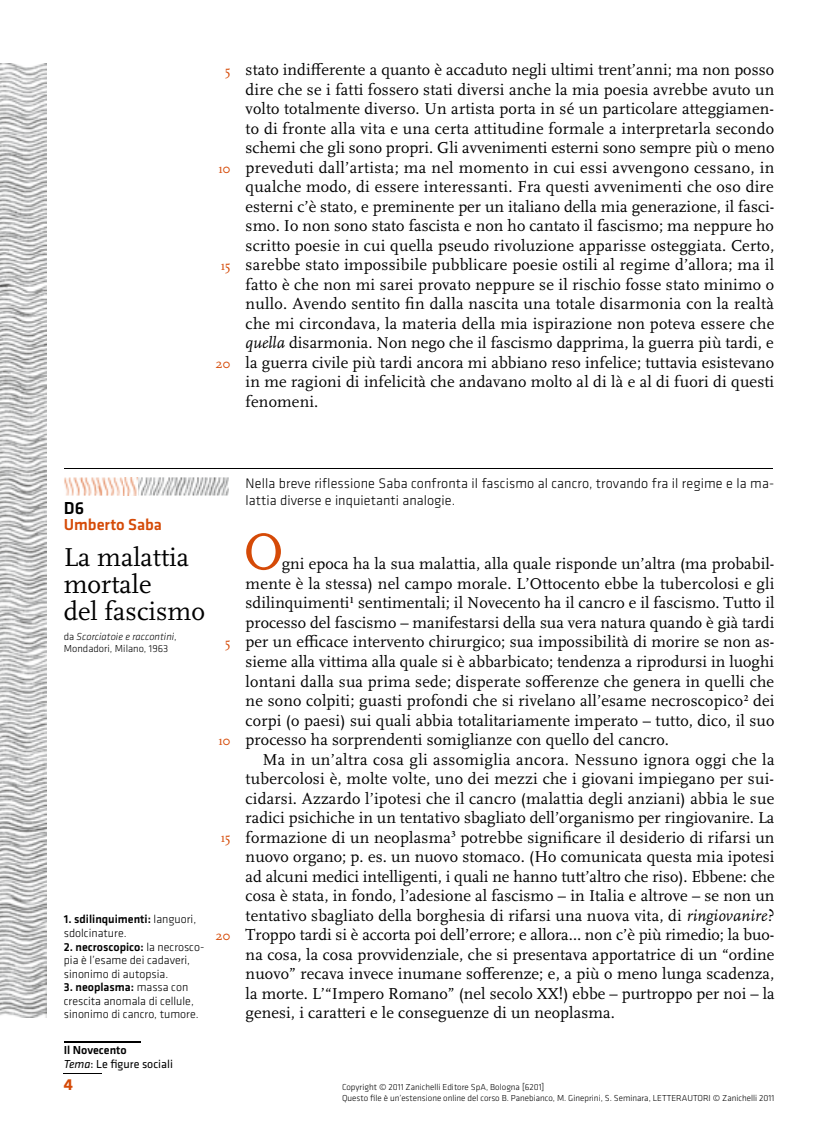
<style>
.page{position:relative;width:838px;height:1132px;background:#fff}
.page>*{position:absolute;margin:0;border:0;box-sizing:border-box;transform-origin:0 0}
.t1{font:54px "Scala OT";color:#d54a07}
.t2{font:27px/27px "Scala OT";color:#000}
.t3{font:500 18px "Klavika";color:#000}
.t4{font:16.5px/19.5px "Scala OT";letter-spacing:.005em;color:#000;text-align:justify}
.t5{font:500 16.5px "Klavika";color:#d54a07}
.t6{font:700 16.5px "Klavika";color:#d54a07}
.t7{font:300 14.25px/16.5px "Klavika";letter-spacing:.005em;color:#000}
.t8{font:13.5px "Scala OT";color:#d54a07}
.t9{font:300 12px/13.5px "Klavika";color:#000}
.t10{font:12px/13.5px "Klavika";color:#000}
.t11{font:300 10.5px/12px "Klavika";letter-spacing:.005em;color:#000}
.t12{font:300 9px/10.5px "Klavika";color:#000}
.s1{font-style:italic}
.s2{font-weight:500}
</style>
<div class="page">
<img style="left:0;top:64px;width:46px;height:953px">
<hr style="left:64px;top:1040px;width:76px;height:2px;background:#000">
<hr style="left:64px;top:1072px;width:38px;height:1px;background:#000">
<hr style="left:64px;top:468px;width:708px;height:1px;background:#000">
<img style="left:138px;top:477px;width:91px;height:18px">
<img style="left:64px;top:477px;width:60px;height:18px">
<img style="left:124px;top:477px;width:14px;height:18px">
<p class="t8" style="left:225px;top:63px;width:7px">5</p>
<p class="t8" style="left:219px;top:161px;width:13px">10</p>
<p class="t8" style="left:221px;top:258px;width:11px">15</p>
<p class="t8" style="left:215px;top:356px;width:17px">20</p>
<p class="t4" style="left:246px;top:60px;width:530px">stato indifferente a quanto è accaduto negli ultimi trent’anni; ma non posso dire che se i fatti fossero stati diversi anche la mia poesia avrebbe avuto un volto totalmente diverso. Un artista porta in sé un particolare atteggiamen&shy;to di fronte alla vita e una certa attitudine formale a interpretarla secondo schemi che gli sono propri. Gli avvenimenti esterni sono sempre più o meno preveduti dall’artista; ma nel momento in cui essi avvengono cessano, in qualche modo, di essere interessanti. Fra questi avvenimenti che oso dire esterni c’è stato, e preminente per un italiano della mia generazione, il fasci&shy;smo. Io non sono stato fascista e non ho cantato il fascismo; ma neppure ho scritto poesie in cui quella pseudo rivoluzione apparisse osteggiata. Certo, sarebbe stato impossibile pubblicare poesie ostili al regime d’allora; ma il fatto è che non mi sarei provato neppure se il rischio fosse stato minimo o nullo. Avendo sentito fin dalla nascita una totale disarmonia con la realtà che mi circondava, la materia della mia ispirazione non poteva essere che <span class="s1">quella</span> disarmonia. Non nego che il fascismo dapprima, la guerra più tardi, e la guerra civile più tardi ancora mi abbiano reso infelice; tuttavia esistevano in me ragioni di infelicità che andavano molto al di là e al di fuori di questi fenomeni.</p>
<p class="t3" style="left:64px;top:497px;width:22px">D6</p>
<p class="t5" style="left:64px;top:515px;width:100px">Umberto Saba</p>
<h2 class="t2" style="left:64px;top:544px;width:143px">La malattia mortale<br>del fascismo</h2>
<p class="t11" style="left:64px;top:631px;width:114px">da <span class="s1">Scorciatoie e raccontini</span>,<br>Mondadori, Milano, 1963</p>
<p class="t8" style="left:225px;top:635px;width:7px">5</p>
<p class="t8" style="left:219px;top:733px;width:13px">10</p>
<p class="t8" style="left:221px;top:830px;width:11px">15</p>
<p class="t9" style="left:64px;top:912px;width:134px"><span class="s2">1. sdilinquimenti:</span> languori, sdolcinature.</p>
<p class="t9" style="left:64px;top:939px;width:142px"><span class="s2">2. necroscopico:</span> la necrosco&shy;pia è l’esame dei cadaveri, sinonimo di autopsia.</p>
<p class="t9" style="left:64px;top:980px;width:136px"><span class="s2">3. neoplasma:</span> massa con crescita anomala di cellule, sinonimo di cancro, tumore.</p>
<p class="t8" style="left:215px;top:928px;width:17px">20</p>
<p class="t7" style="left:246px;top:475px;width:530px">Nella breve riflessione Saba confronta il fascismo al cancro, trovando fra il regime e la ma&shy;lattia diverse e inquietanti analogie.</p>
<h1 class="t1" style="left:243px;top:522px;width:42px">O</h1>
<p class="t4" style="left:246px;top:554px;width:530px;text-indent:36px">gni epoca ha la sua malattia, alla quale risponde un’altra (ma probabil&shy;mente è la stessa) nel campo morale. L’Ottocento ebbe la tubercolosi e gli sdilinquimenti<sup>1</sup> sentimentali; il Novecento ha il cancro e il fascismo. Tutto il processo del fascismo – manifestarsi della sua vera natura quando è già tardi per un efficace intervento chirurgico; sua impossibilità di morire se non as&shy;sieme alla vittima alla quale si è abbarbicato; tendenza a riprodursi in luoghi lontani dalla sua prima sede; disperate sofferenze che genera in quelli che ne sono colpiti; guasti profondi che si rivelano all’esame necroscopico<sup>2</sup> dei corpi (o paesi) sui quali abbia totalitariamente imperato – tutto, dico, il suo processo ha sorprendenti somiglianze con quello del cancro.</p>
<p class="t4" style="left:246px;top:749px;width:530px;text-indent:17px">Ma in un’altra cosa gli assomiglia ancora. Nessuno ignora oggi che la tubercolosi è, molte volte, uno dei mezzi che i giovani impiegano per sui&shy;cidarsi. Azzardo l’ipotesi che il cancro (malattia degli anziani) abbia le sue radici psichiche in un tentativo sbagliato dell’organismo per ringiovanire. La formazione di un neoplasma<sup>3</sup> potrebbe significare il desiderio di rifarsi un nuovo organo; p. es. un nuovo stomaco. (Ho comunicata questa mia ipotesi ad alcuni medici intelligenti, i quali ne hanno tutt’altro che riso). Ebbene: che cosa è stata, in fondo, l’adesione al fascismo – in Italia e altrove – se non un tentativo sbagliato della borghesia di rifarsi una nuova vita, di <span class="s1">ringiovanire</span>?<br>Troppo tardi si è accorta poi dell’errore; e allora… non c’è più rimedio; la buo&shy;na cosa, la cosa provvidenziale, che si presentava apportatrice di un “ordine nuovo” recava invece inumane sofferenze; e, a più o meno lunga scadenza, la morte. L’“Impero Romano” (nel secolo XX!) ebbe – purtroppo per noi – la genesi, i caratteri e le conseguenze di un neoplasma.</p>
<p class="t10" style="left:64px;top:1043px;width:111px"><span class="s2">Il Novecento<br></span><span class="s1">Tema</span>: Le figure sociali</p>
<p class="t6" style="left:64px;top:1075px;width:11px">4</p>
<p class="t12" style="left:342px;top:1081px;width:434px">Copyright © 2011 Zanichelli Editore SpA, Bologna [6201]<br>Questo file è un’estensione online del corso B. Panebianco, M. Gineprini, S. Seminara, LETTERAUTORI © Zanichelli 2011</p>
</div>
